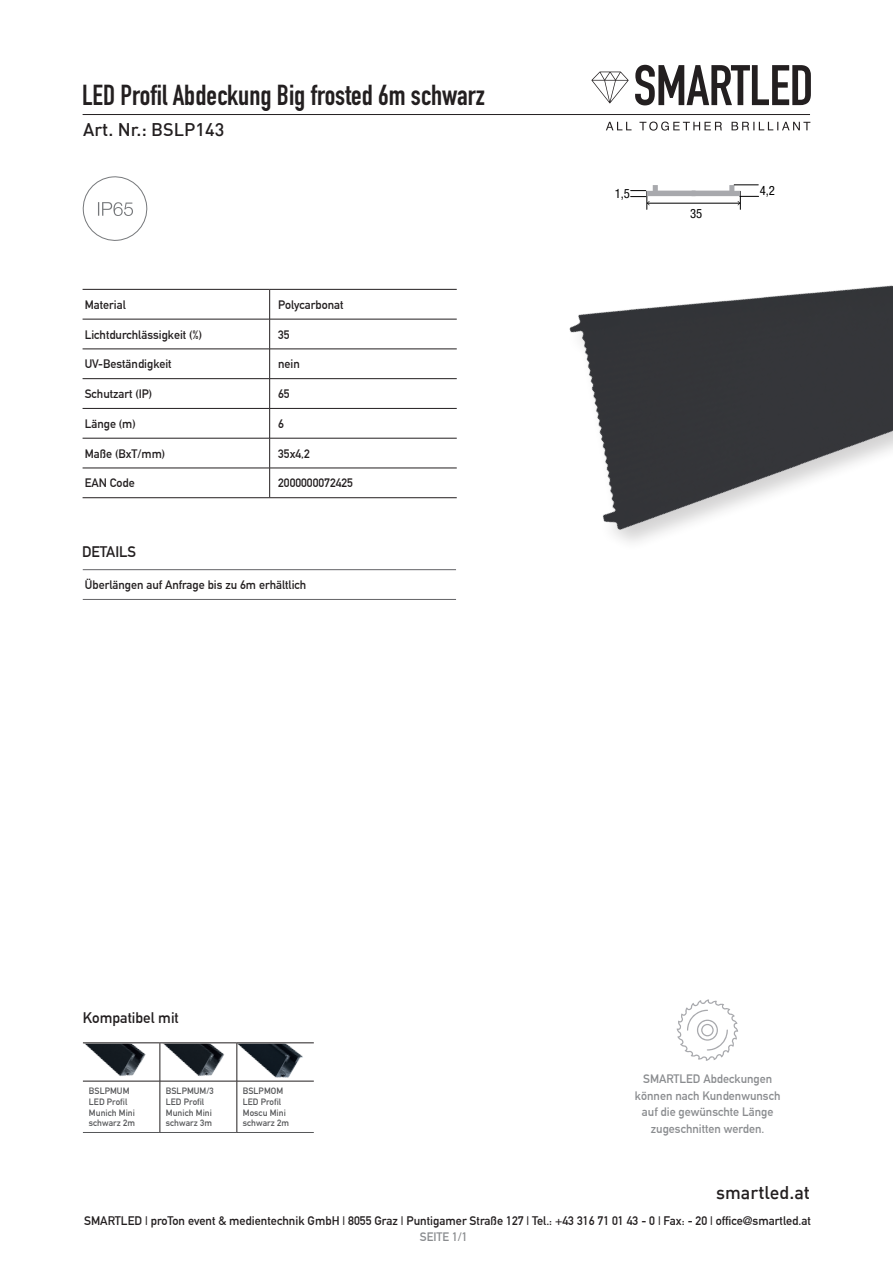
<style>
.page{position:relative;width:893px;height:1263px;background:#fff}
.page>*{position:absolute;margin:0;border:0;box-sizing:border-box;transform-origin:0 0}
.t1{font:700 28.5px "DIN Condensed";color:#231f20}
.t2{font:500 18px "DIN";color:#231f20}
.t3{font:700 15px "DIN Alternate";color:#231f20}
.t4{font:condensed 12.75px "Helvetica Neue";color:#000001}
.t5{font:700 12.15px "DIN Alternate";color:#231f20}
.t6{font:700 12px "DIN Alternate";color:#231f20}
.t7{font:700 12px/16.5px "DIN Alternate";color:#8a8c8f;text-align:center}
.t8{font:700 9px/10.8px "DIN Alternate";letter-spacing:.005em;color:#57585a}
</style>
<div class="page">
<hr style="left:83px;top:114px;width:727px;height:1px;background:#231f20">
<svg style="left:591px;top:72px;width:38px;height:31px"></svg>
<svg style="left:635px;top:65px;width:176px;height:40px"></svg>
<svg style="left:83px;top:290px;width:298px;height:29px"></svg>
<hr style="left:83px;top:319px;width:187px;height:1px;background:#231f20">
<hr style="left:270px;top:319px;width:187px;height:1px;background:#231f20">
<hr style="left:269px;top:319px;width:1px;height:30px;background:#231f20">
<hr style="left:83px;top:349px;width:187px;height:1px;background:#231f20">
<hr style="left:270px;top:349px;width:187px;height:1px;background:#231f20">
<hr style="left:83px;top:378px;width:187px;height:1px;background:#231f20">
<hr style="left:270px;top:378px;width:187px;height:1px;background:#231f20">
<hr style="left:83px;top:408px;width:187px;height:1px;background:#231f20">
<hr style="left:270px;top:408px;width:187px;height:1px;background:#231f20">
<svg style="left:269px;top:349px;width:1px;height:89px"></svg>
<hr style="left:83px;top:438px;width:187px;height:1px;background:#231f20">
<hr style="left:270px;top:438px;width:187px;height:1px;background:#231f20">
<hr style="left:269px;top:438px;width:1px;height:30px;background:#231f20">
<hr style="left:83px;top:468px;width:187px;height:1px;background:#231f20">
<hr style="left:270px;top:468px;width:187px;height:1px;background:#231f20">
<svg style="left:269px;top:468px;width:1px;height:29px"></svg>
<hr style="left:83px;top:497px;width:187px;height:1px;background:#231f20">
<hr style="left:270px;top:497px;width:187px;height:1px;background:#231f20">
<hr style="left:83px;top:289px;width:187px;height:1px;background:#231f20">
<hr style="left:270px;top:289px;width:187px;height:1px;background:#231f20">
<hr style="left:83px;top:569px;width:373px;height:1px;background:#636366">
<hr style="left:83px;top:599px;width:373px;height:1px;background:#636366">
<img style="left:381px;top:121px;width:512px;height:450px">
<svg style="left:631px;top:185px;width:128px;height:24px"></svg>
<svg style="left:677px;top:999px;width:61px;height:62px"></svg>
<img style="left:83px;top:1044px;width:76px;height:37px">
<img style="left:162px;top:1044px;width:74px;height:37px">
<img style="left:236px;top:1044px;width:76px;height:37px">
<hr style="left:83px;top:1081px;width:77px;height:1px;background:#231f20">
<hr style="left:160px;top:1081px;width:77px;height:1px;background:#231f20">
<hr style="left:237px;top:1081px;width:77px;height:1px;background:#231f20">
<hr style="left:83px;top:1132px;width:77px;height:1px;background:#57585a">
<hr style="left:160px;top:1132px;width:77px;height:1px;background:#57585a">
<hr style="left:237px;top:1132px;width:77px;height:1px;background:#57585a">
<hr style="left:83px;top:1042px;width:77px;height:1px;background:#231f20">
<hr style="left:160px;top:1042px;width:77px;height:1px;background:#231f20">
<hr style="left:237px;top:1042px;width:77px;height:1px;background:#231f20">
<hr style="left:160px;top:1043px;width:1px;height:38px;background:#231f20">
<hr style="left:160px;top:1081px;width:1px;height:51px;background:#231f20">
<hr style="left:237px;top:1043px;width:1px;height:38px;background:#231f20">
<hr style="left:237px;top:1081px;width:1px;height:51px;background:#231f20">
<svg style="left:82px;top:176px;width:66px;height:65px"></svg>
<h1 class="t1" style="left:82px;top:76px;width:404px">LED Profil Abdeckung Big frosted 6m schwarz</h1>
<h2 class="t2" style="left:83px;top:118px;width:143px">Art. Nr.: BSLP143</h2>
<p class="t6" style="left:85px;top:295px;width:43px">Material</p>
<p class="t6" style="left:278px;top:295px;width:67px">Polycarbonat</p>
<p class="t6" style="left:85px;top:325px;width:119px">Lichtdurchlässigkeit (%)</p>
<p class="t6" style="left:278px;top:325px;width:13px">35</p>
<p class="t6" style="left:85px;top:355px;width:88px">UV-Beständigkeit</p>
<p class="t6" style="left:278px;top:355px;width:23px">nein</p>
<p class="t6" style="left:85px;top:385px;width:69px">Schutzart (IP)</p>
<p class="t6" style="left:278px;top:385px;width:13px">65</p>
<p class="t6" style="left:85px;top:415px;width:53px">Länge (m)</p>
<p class="t6" style="left:278px;top:415px;width:7px">6</p>
<p class="t6" style="left:85px;top:444px;width:82px">Maße (BxT/mm)</p>
<p class="t6" style="left:278px;top:444px;width:33px">35x4,2</p>
<p class="t6" style="left:85px;top:474px;width:51px">EAN Code</p>
<p class="t6" style="left:278px;top:474px;width:76px">2000000072425</p>
<p class="t3" style="left:82px;top:540px;width:56px">DETAILS</p>
<p class="t6" style="left:85px;top:576px;width:223px">Überlängen auf Anfrage bis zu 6m erhältlich</p>
<p class="t3" style="left:83px;top:1006px;width:97px">Kompatibel mit</p>
<p class="t8" style="left:89px;top:1085px;width:48px">BSLPMUM<br>LED Profil<br>Munich Mini schwarz 2m</p>
<p class="t8" style="left:166px;top:1085px;width:49px">BSLPMUM/3<br>LED Profil<br>Munich Mini schwarz 3m</p>
<p class="t8" style="left:243px;top:1085px;width:48px">BSLPMOM<br>LED Profil<br>Moscu Mini schwarz 2m</p>
<p class="t4" style="left:615px;top:186px;width:17px">1,5</p>
<p class="t4" style="left:760px;top:183px;width:17px">4,2</p>
<p class="t4" style="left:690px;top:206px;width:14px">35</p>
<p class="t7" style="left:635px;top:1070px;width:147px">SMARTLED Abdeckungen können nach Kundenwunsch auf die gewünschte Länge zugeschnitten werden.</p>
<h2 class="t2" style="left:716px;top:1181px;width:95px">smartled.at</h2>
<p class="t5" style="left:84px;top:1211px;width:728px">SMARTLED | proTon event &amp; medientechnik GmbH | 8055 Graz | Puntigamer Straße 127 | Tel.: +43 316 71 01 43 - 0 | Fax: - 20 | office@smartled.at</p>
<p class="t7" style="left:420px;top:1228px;width:49px">SEITE 1/1</p>
</div>
